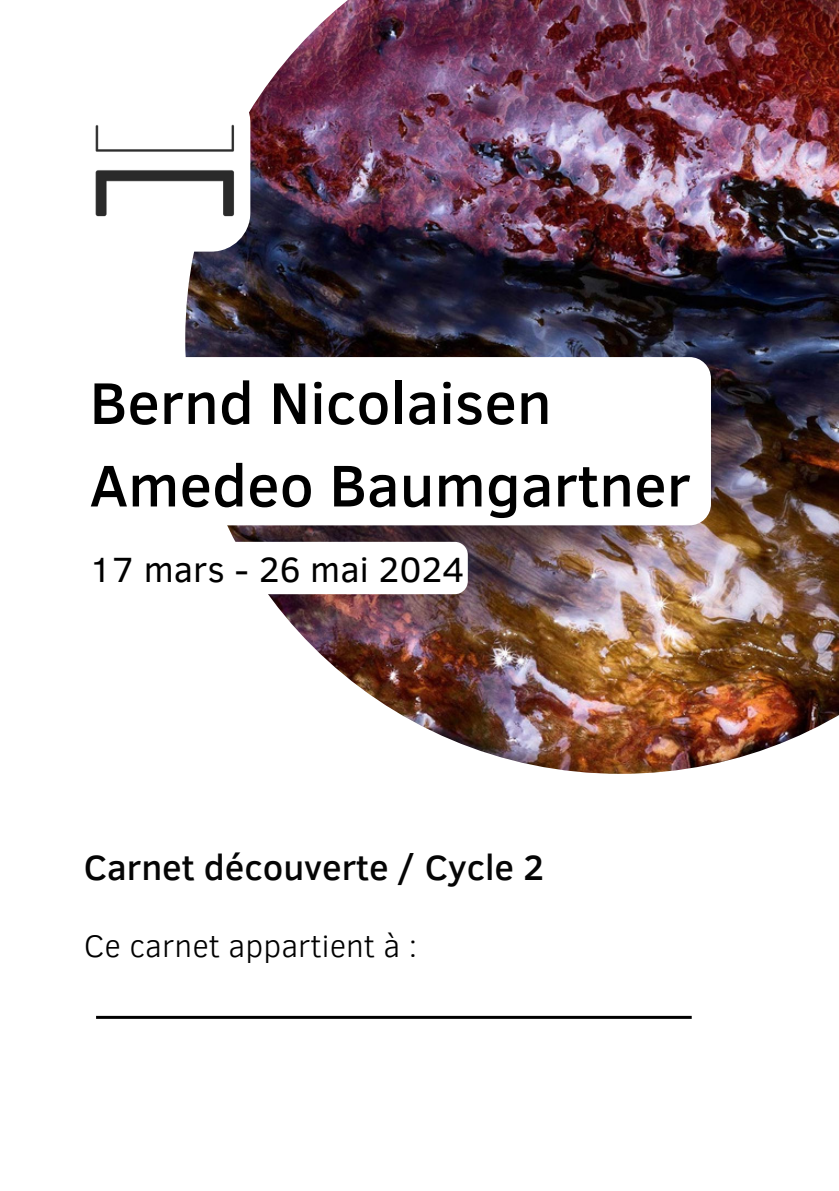
<style>
.page{position:relative;width:839px;height:1191px;background:#fff}
.page>*{position:absolute;margin:0;border:0;box-sizing:border-box;transform-origin:0 0}
.t1{font:500 60px/82.4px "Clear Sans";color:#000}
.t2{font:500 36px "Clear Sans";color:#050505}
.t3{font:36px "Clear Sans";color:#000}
.t4{font:300 32px "Clear Sans";color:#000}
</style>
<div class="page">
<svg style="left:96px;top:1015px;width:596px;height:4px"></svg>
<hr style="left:96px;top:1016px;width:595px;height:3px;background:#000">
<img style="left:185px;top:0;width:653px;height:774px">
<div style="left:79px;top:84px;width:171px;height:168px;background:#fff;border-radius:39px"></div>
<img style="left:95px;top:124px;width:139px;height:93px">
<div style="left:85px;top:357px;width:626px;height:168px;background:#fff;border-radius:21px"></div>
<div style="left:87px;top:542px;width:381px;height:52px;background:#fff;border-radius:13px"></div>
<h3 class="t1" style="left:90px;top:359px;width:602px">Bernd Nicolaisen<br>Amedeo Baumgartner</h3>
<h4 class="t3" style="left:90px;top:544px;width:376px">17 mars - 26 mai 2024</h4>
<p class="t2" style="left:84px;top:841px;width:462px">Carnet découverte / Cycle 2</p>
<p class="t4" style="left:84px;top:922px;width:335px">Ce carnet appartient à :</p>
</div>
